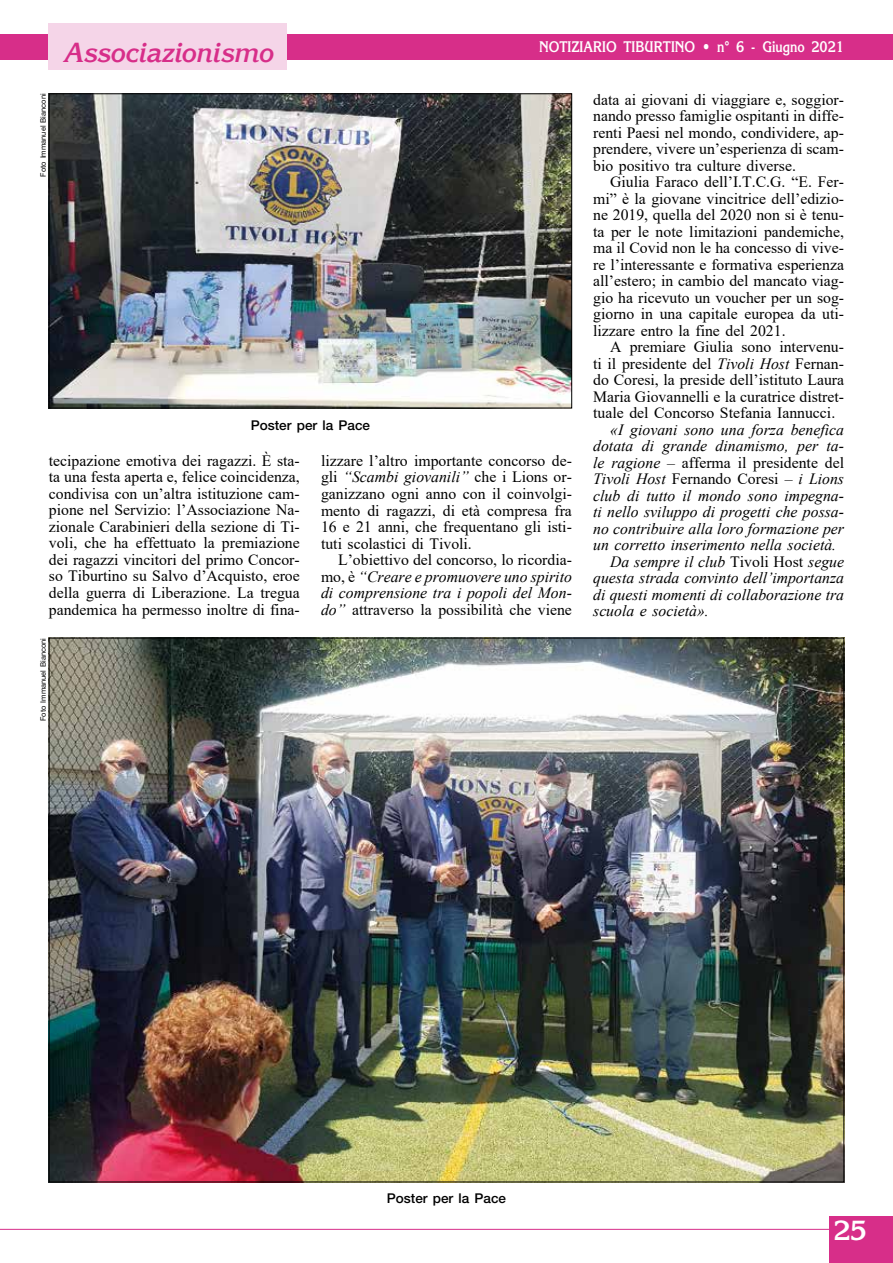
<style>
.page{position:relative;width:893px;height:1263px;background:#fff}
.page>*{position:absolute;margin:0;border:0;box-sizing:border-box;transform-origin:0 0}
.t1{font:italic 700 27px "Korinna Std";letter-spacing:-.02em;color:#d72e89}
.t2{font:700 27px "Korinna Std";color:#fff}
.t3{font:15.75px/16.5px "Times New Roman";color:#000;text-align:justify}
.t4{font:italic 15.75px "Times New Roman";color:#000}
.t5{font:700 15px "Korinna Std";color:#fff;scale:.85 1}
.t6{font:500 13.5px "Helvetica Neue LT Std";color:#000}
.t7{font:7.5px "Helvetica Neue LT Std";color:#000}
.s1{font-style:italic}
.s2{font-style:normal}
</style>
<div class="page">
<hr style="left:0;top:1229px;width:842px;height:1px;background:#d72e89">
<div style="left:829px;top:1216px;width:64px;height:47px;background:#d72e89"></div>
<div style="left:0;top:34px;width:893px;height:26px;background:#d72e89"></div>
<div style="left:49px;top:23px;width:238px;height:47px;background:#f5d5e8"></div>
<img style="left:51px;top:640px;width:791px;height:540px">
<img style="left:51px;top:96px;width:519px;height:310px">
<div style="left:49px;top:94px;width:523px;height:314px;border:1px solid #000"></div>
<h1 class="t1" style="left:63px;top:36px;width:212px">Associazionismo</h1>
<p class="t5" style="left:539px;top:37px;width:360px">NOTIZIARIO TIBURTINO • n° 6 - Giugno 2021</p>
<p class="t7" style="left:39px;top:177px;width:85px;rotate:-90deg">Foto Immanuel Bianconi</p>
<p class="t6" style="left:251px;top:417px;width:121px">Poster per la Pace</p>
<p class="t3" style="left:49px;top:452px;width:252px">tecipazione emotiva dei ragazzi. È sta&shy;ta una festa aperta e, felice coincidenza, condivisa con un’altra istituzione cam&shy;pione nel Servizio: l’Associazione Na&shy;zionale Carabinieri della sezione di Ti&shy;voli, che ha effettuato la premiazione dei ragazzi vincitori del primo Concor&shy;so Tiburtino su Salvo d’Acquisto, eroe della guerra di Liberazione. La tregua pandemica ha permesso inoltre di fina-</p>
<p class="t3" style="left:321px;top:452px;width:252px">lizzare l’altro importante concorso de&shy;gli <span class="s1">“Scambi giovanili”</span> che i Lions or&shy;ganizzano ogni anno con il coinvolgi&shy;mento di ragazzi, di età compresa fra 16 e 21 anni, che frequentano gli isti&shy;tuti scolastici di Tivoli.</p>
<p class="t3" style="left:321px;top:551px;width:252px;text-indent:17px">L’obiettivo del concorso, lo ricordia&shy;mo, è <span class="s1">“Creare e promuovere uno spirito di comprensione tra i popoli del Mon&shy;do”</span> attraverso la possibilità che viene</p>
<p class="t7" style="left:39px;top:721px;width:85px;rotate:-90deg">Foto Immanuel Bianconi</p>
<p class="t3" style="left:593px;top:91px;width:252px">data ai giovani di viaggiare e, soggior&shy;nando presso famiglie ospitanti in diffe&shy;renti Paesi nel mondo, condividere, ap&shy;prendere, vivere un’esperienza di scam&shy;bio positivo tra culture diverse.</p>
<p class="t3" style="left:593px;top:173px;width:252px;text-indent:17px">Giulia Faraco dell’I.T.C.G. “E. Fer&shy;mi” è la giovane vincitrice dell’edizio&shy;ne 2019, quella del 2020 non si è tenu&shy;ta per le note limitazioni pandemiche, ma il Covid non le ha concesso di vive&shy;re l’interessante e formativa esperienza all’estero; in cambio del mancato viag&shy;gio ha ricevuto un voucher per un sog&shy;giorno in una capitale europea da uti&shy;lizzare entro la fine del 2021.</p>
<p class="t3" style="left:593px;top:338px;width:252px;text-indent:17px">A premiare Giulia sono intervenu&shy;ti il presidente del <span class="s1">Tivoli Host</span> Fernan&shy;do Coresi, la preside dell’istituto Laura Maria Giovannelli e la curatrice distret&shy;tuale del Concorso Stefania Iannucci.</p>
<p class="t4" style="left:610px;top:419px;width:235px">«I giovani sono una forza benefica</p>
<p class="t4" style="left:593px;top:435px;width:252px">dotata di grande dinamismo, per ta-</p>
<p class="t3" style="left:593px;top:454px;width:252px"><span class="s1">le ragione</span> – afferma il presidente del</p>
<p class="t4" style="left:593px;top:468px;width:252px">Tivoli Host <span class="s2">Fernando Coresi –</span> i Lions</p>
<p class="t4" style="left:593px;top:485px;width:252px">club di tutto il mondo sono impegna-</p>
<p class="t4" style="left:593px;top:501px;width:252px">ti nello sviluppo di progetti che possa-</p>
<p class="t4" style="left:593px;top:518px;width:252px">no contribuire alla loro formazione per</p>
<p class="t4" style="left:593px;top:534px;width:244px">un corretto inserimento nella società.</p>
<p class="t4" style="left:610px;top:551px;width:235px">Da sempre il club <span class="s2">Tivoli Host</span> segue</p>
<p class="t4" style="left:593px;top:567px;width:252px">questa strada convinto dell’importanza</p>
<p class="t4" style="left:593px;top:584px;width:252px">di questi momenti di collaborazione tra</p>
<p class="t4" style="left:593px;top:600px;width:117px">scuola e società».</p>
<p class="t6" style="left:387px;top:1190px;width:121px">Poster per la Pace</p>
<h1 class="t2" style="left:833px;top:1213px;width:35px">25</h1>
</div>
